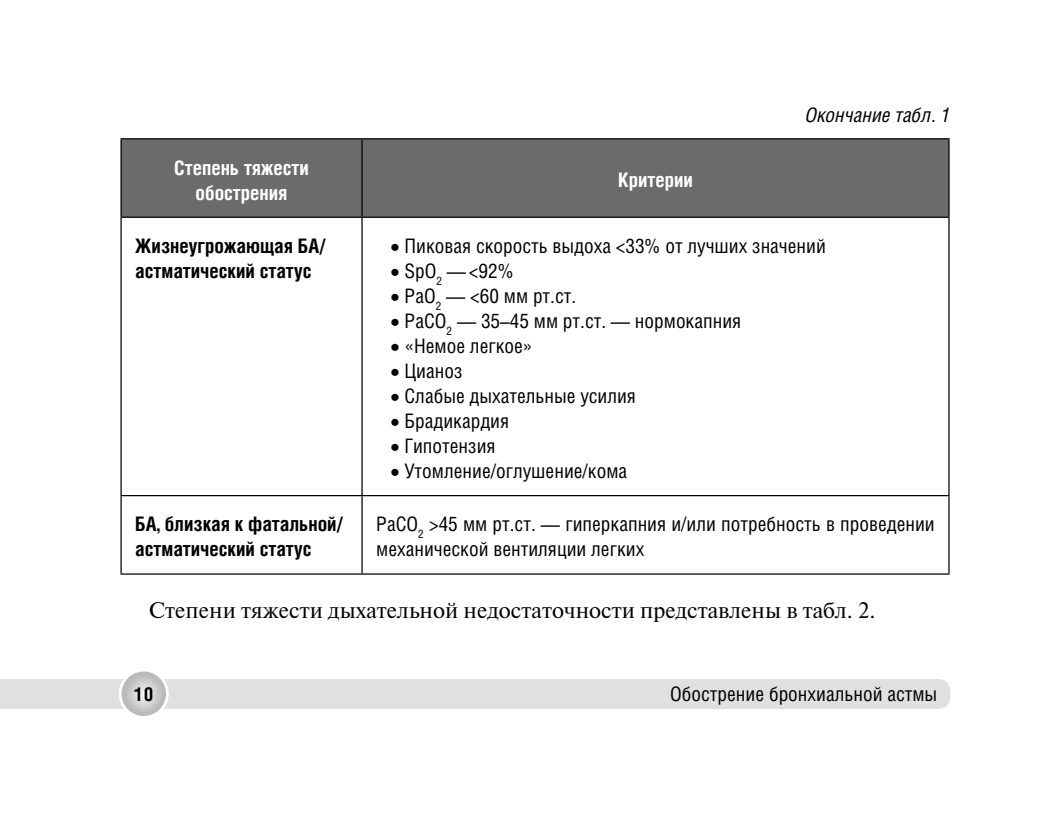
<style>
.page{position:relative;width:1063px;height:815px;background:#fff}
.page>*{position:absolute;margin:0;border:0;box-sizing:border-box;transform-origin:0 0}
.t1{font:22.5px "Newton";color:#000}
.t2{font:20px/25px "Helios Cond";color:#000}
.t3{font:700 20px/25px "Helios Cond";color:#000}
.t4{font:700 20px/25px "Helios Cond";color:#fff;text-align:center}
.t5{font:italic 20px "Helios Cond";color:#000}
.t6{font:700 19.25px "Helios Cond";color:#000}
</style>
<div class="page">
<div style="left:0;top:679px;width:950px;height:30px;background:#e0e0e0"></div>
<svg style="left:120px;top:670px;width:47px;height:47px"></svg>
<div style="left:119px;top:669px;width:50px;height:50px;border:3px solid #fff;border-radius:50%"></div>
<div style="left:122px;top:139px;width:826px;height:78px;background:#6b6b6b"></div>
<hr style="left:120px;top:495px;width:830px;height:1px;background:#000">
<hr style="left:120px;top:573px;width:830px;height:2px;background:#000">
<hr style="left:120px;top:218px;width:2px;height:277px;background:#000">
<hr style="left:120px;top:496px;width:2px;height:77px;background:#000">
<hr style="left:361px;top:218px;width:2px;height:277px;background:#000">
<hr style="left:948px;top:218px;width:2px;height:277px;background:#000">
<hr style="left:361px;top:496px;width:2px;height:77px;background:#000">
<hr style="left:948px;top:496px;width:2px;height:77px;background:#000">
<hr style="left:120px;top:138px;width:242px;height:1px;background:#000">
<hr style="left:120px;top:139px;width:2px;height:78px;background:#000">
<hr style="left:362px;top:138px;width:588px;height:1px;background:#000">
<hr style="left:361px;top:139px;width:2px;height:78px;background:#000">
<hr style="left:948px;top:139px;width:2px;height:78px;background:#000">
<hr style="left:120px;top:217px;width:830px;height:1px;background:#000">
<p class="t4" style="left:174px;top:157px;width:136px">Степень тяжести обострения</p>
<p class="t4" style="left:618px;top:169px;width:76px">Критерии</p>
<p class="t5" style="left:805px;top:108px;width:146px">Окончание табл. 1</p>
<p class="t3" style="left:135px;top:235px;width:192px">Жизнеугрожающая БА/ астматический статус</p>
<p class="t2" style="left:405px;top:235px;width:423px">Пиковая скорость выдоха &lt;33% от лучших значений<br>SрО<sub>2</sub> —&lt;92%<br>PaО<sub>2</sub> — &lt;60 мм рт.ст.<br>РаСО<sub>2</sub> — 35–45 мм рт.ст. — нормокапния<br>«Немое легкое»<br>Цианоз<br>Слабые дыхательные усилия<br>Брадикардия<br>Гипотензия<br>Утомление/оглушение/кома</p>
<p class="t3" style="left:135px;top:513px;width:210px">БА, близкая к фатальной/ астматический статус</p>
<p class="t2" style="left:376px;top:513px;width:560px">РаСО<sub>2</sub> &gt;45 мм рт.ст. — гиперкапния и/или потребность в проведении механической вентиляции легких</p>
<p class="t1" style="left:149px;top:602px;width:728px">Степени тяжести дыхательной недостаточности представлены в табл. 2.</p>
<p class="t6" style="left:134px;top:687px;width:21px">10</p>
<p class="t2" style="left:670px;top:683px;width:268px">Обострение бронхиальной астмы</p>
</div>
